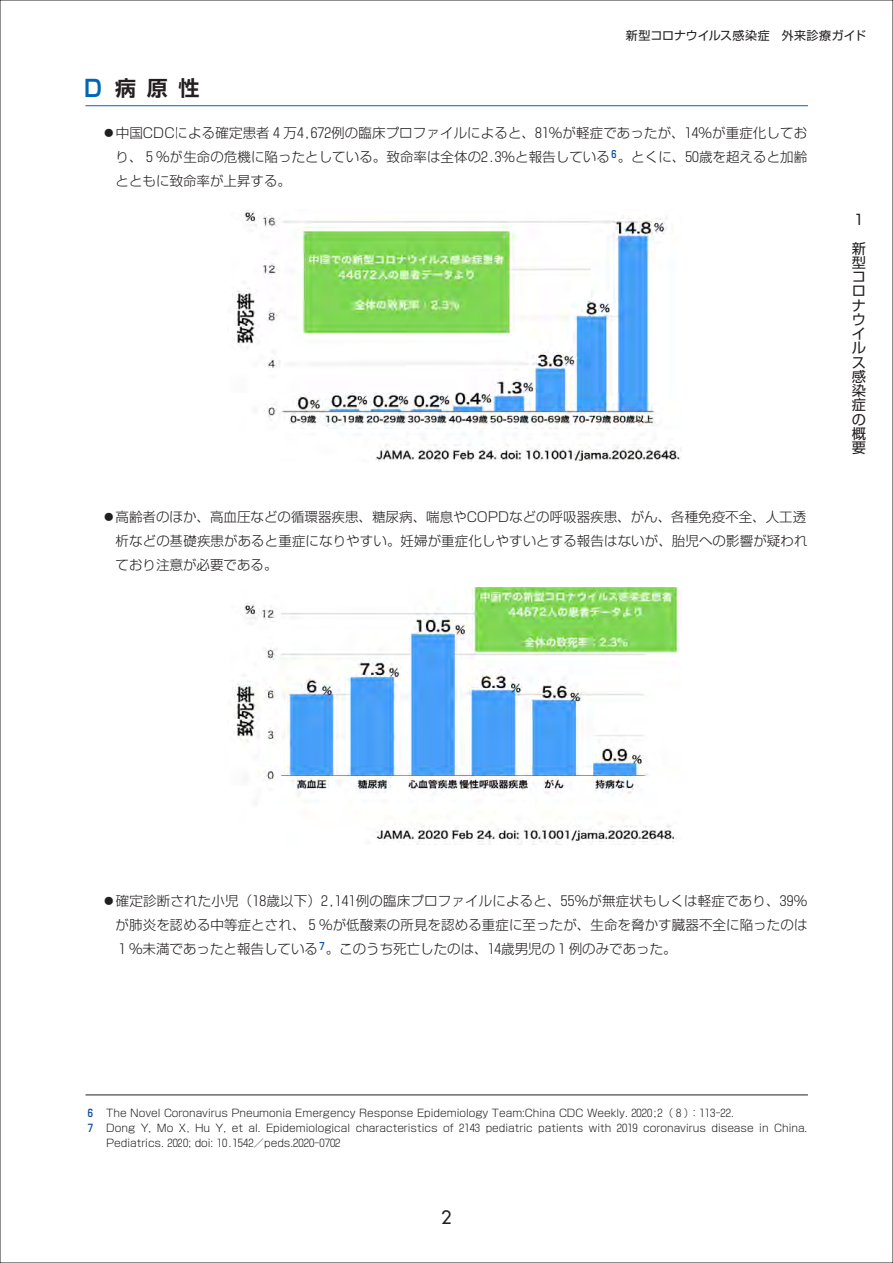
<style>
.page{position:relative;width:893px;height:1263px;background:#fff}
.page>*{position:absolute;margin:0;border:0;box-sizing:border-box;transform-origin:0 0}
.t1{font:700 21px "Shin Go Pr 5 De";color:#231f20}
.t2{font:18px "Futura";color:#231f20}
.t3{font:14.25px/14.2px "Shin Go Pr 5";color:#231f20}
.t4{font:300 13.5px/24px "Shin Go Pr 5";letter-spacing:.005em;color:#231f20;text-align:justify}
.t5{font:12px "Shin Go Pr 5";letter-spacing:.005em;color:#231f20}
.t6{font:300 10.5px "Shin Go Pr 5";color:#231f20}
.s1{font-size:23.1px;color:#0166b3}
.s2{font-weight:500;color:#0d4da1}
</style>
<div class="page">
<hr style="left:85px;top:1095px;width:723px;height:1px;background:#231f20">
<hr style="left:85px;top:105px;width:723px;height:1px;background:#0166b3">
<img style="left:235px;top:210px;width:447px;height:252px">
<img style="left:261px;top:588px;width:418px;height:257px">
<img style="left:235px;top:603px;width:25px;height:200px">
<p class="t5" style="left:626px;top:26px;width:242px">新型コロナウイルス感染症　外来診療ガイド</p>
<h1 class="t1" style="left:84px;top:71px;width:117px"><span class="s1">D</span> 病原性</h1>
<p class="t4" style="left:116px;top:120px;width:693px;text-indent:-13px">●中国CDCによる確定患者4万4,672例の臨床プロファイルによると、81％が軽症であったが、14％が重症化しており、5％が生命の危機に陥ったとしている。致命率は全体の2.3％と報告している<sup>6</sup>。とくに、50歳を超えると加齢とともに致命率が上昇する。</p>
<p class="t4" style="left:116px;top:504px;width:693px;text-indent:-14px">●高齢者のほか、高血圧などの循環器疾患、糖尿病、喘息やCOPDなどの呼吸器疾患、がん、各種免疫不全、人工透析などの基礎疾患があると重症になりやすい。妊婦が重症化しやすいとする報告はないが、胎児への影響が疑われており注意が必要である。</p>
<p class="t3" style="left:852px;top:204px;width:15px;line-height:28.5px">1新</p>
<p class="t3" style="left:852px;top:254px;width:15px;text-align:justify">型コロナウイルス感染症の概要</p>
<p class="t4" style="left:116px;top:888px;width:693px;text-indent:-14px">●確定診断された小児（18歳以下）2,141例の臨床プロファイルによると、55%が無症状もしくは軽症であり、39%が肺炎を認める中等症とされ、5%が低酸素の所見を認める重症に至ったが、生命を脅かす臓器不全に陥ったのは1%未満であったと報告している<sup>7</sup>。このうち死亡したのは、14歳男児の1例のみであった。</p>
<p class="t6" style="left:85px;top:1105px;width:650px"><span class="s2">6</span>　The Novel Coronavirus Pneumonia Emergency Response Epidemiology Team:China CDC Weekly. 2020;2（8）：113-22.</p>
<p class="t6" style="left:85px;top:1120px;width:724px"><span class="s2">7</span>　Dong Y, Mo X, Hu Y, et al. Epidemiological characteristics of 2143 pediatric patients with 2019 coronavirus disease in China.</p>
<p class="t6" style="left:106px;top:1135px;width:236px">Pediatrics. 2020; doi: 10.1542／peds.2020-0702</p>
<h2 class="t2" style="left:441px;top:1206px;width:12px">2</h2>
</div>
